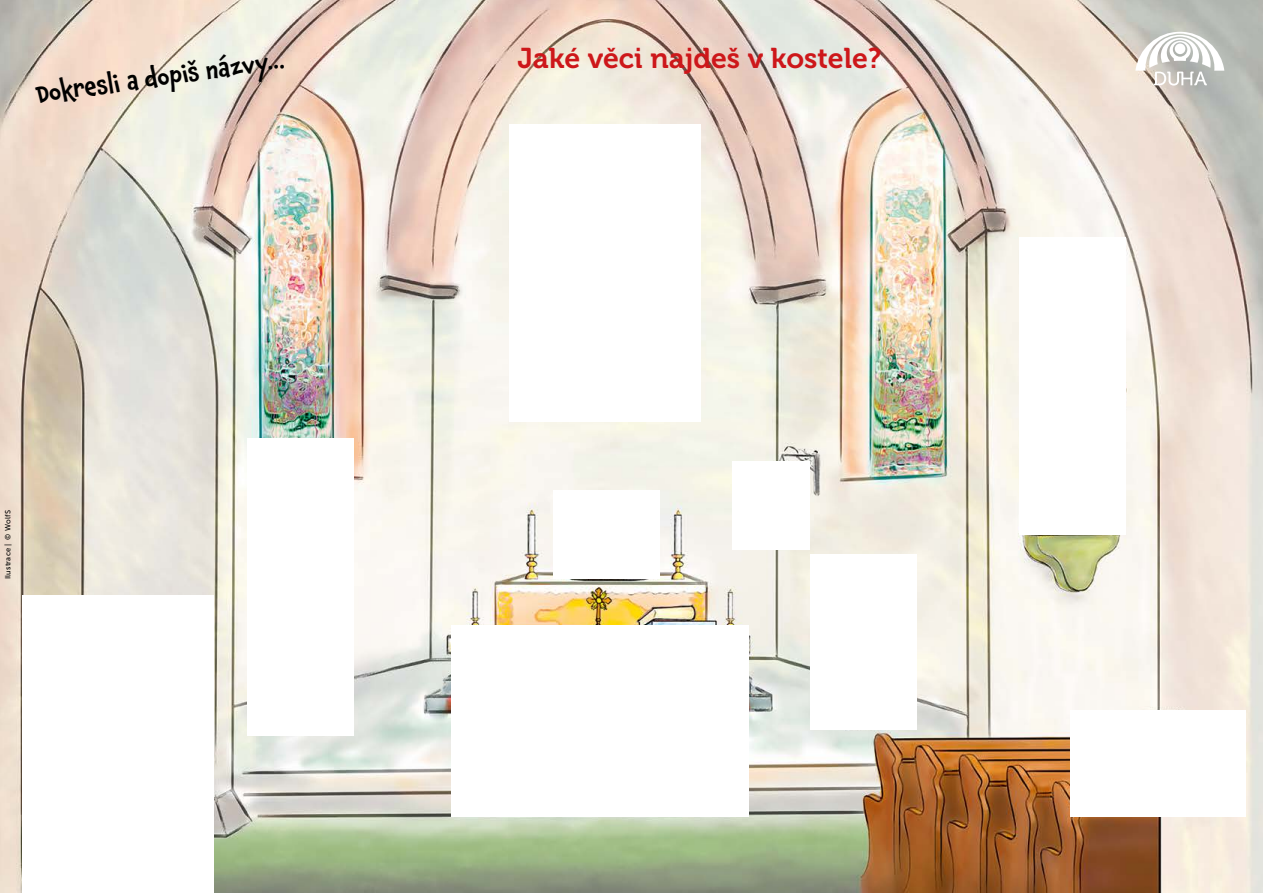
<style>
.page{position:relative;width:1263px;height:893px;background:#fff}
.page>*{position:absolute;margin:0;border:0;box-sizing:border-box;transform-origin:0 0}
.t1{font:28.5px "Museo 700";color:#cd171a}
.t2{font:500 24.45px "Chaloops W00";color:#000}
.t3{font:7.5px "Museo Sans 500";letter-spacing:.03em;color:#000}
</style>
<div class="page">
<img style="left:0;top:0;width:1263px;height:893px">
<svg style="left:1135px;top:32px;width:89px;height:54px"></svg>
<div style="left:509px;top:124px;width:192px;height:298px;background:#fff"></div>
<div style="left:22px;top:595px;width:191px;height:298px;background:#fff"></div>
<div style="left:451px;top:625px;width:297px;height:192px;background:#fff"></div>
<div style="left:247px;top:438px;width:107px;height:298px;background:#fff"></div>
<div style="left:810px;top:554px;width:106px;height:176px;background:#fff"></div>
<div style="left:1070px;top:710px;width:176px;height:107px;background:#fff"></div>
<div style="left:732px;top:461px;width:78px;height:89px;background:#fff"></div>
<div style="left:553px;top:490px;width:107px;height:89px;background:#fff"></div>
<div style="left:1019px;top:237px;width:106px;height:298px;background:#fff"></div>
<p class="t2" style="left:33px;top:75px;width:252px;rotate:-8deg">Dokresli a dopiš názvy...</p>
<p class="t1" style="left:517px;top:42px;width:365px">Jaké věci najdeš v kostele?</p>
<p class="t3" style="left:4px;top:579px;width:71px;rotate:-90deg">Ilustrace | © WolfS</p>
</div>
